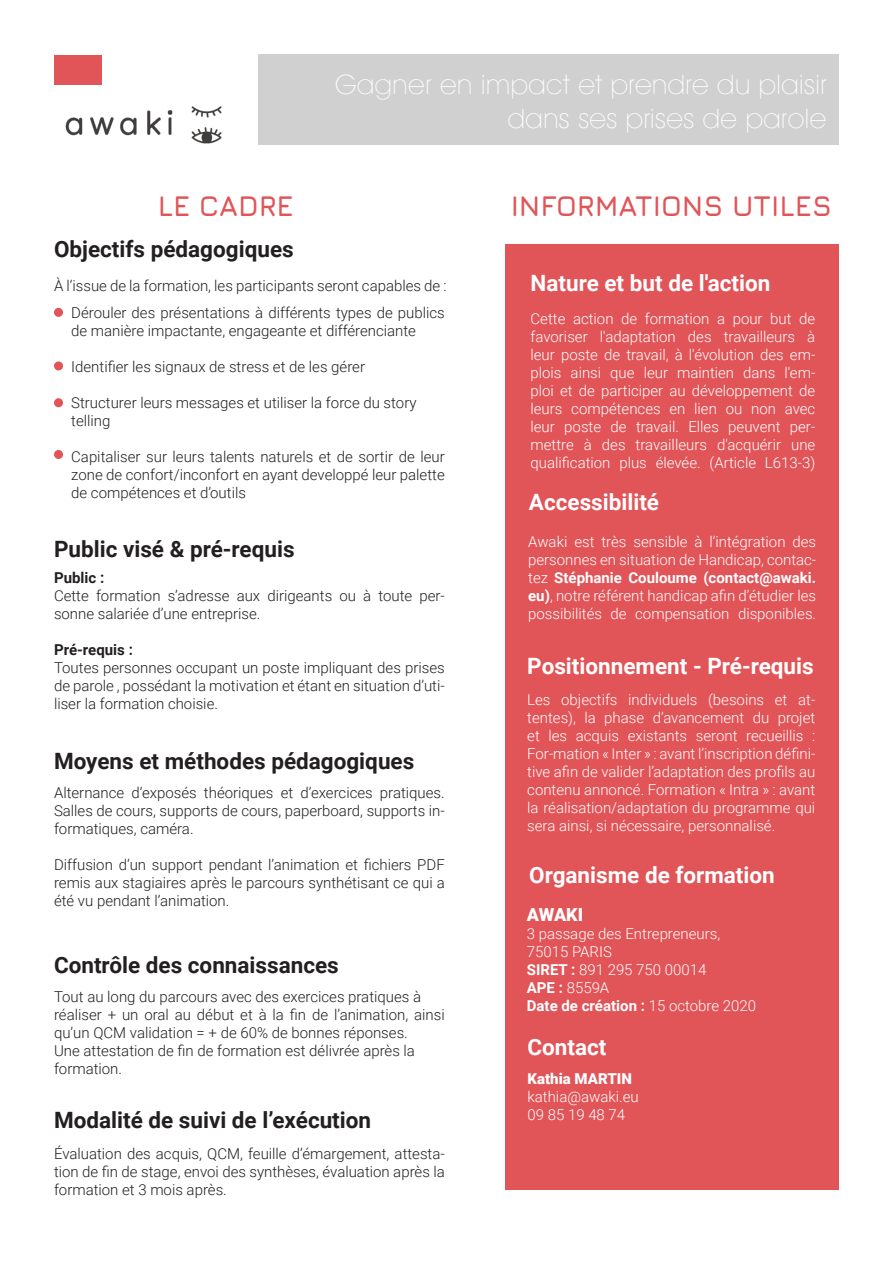
<style>
.page{position:relative;width:893px;height:1263px;background:#fff}
.page>*{position:absolute;margin:0;border:0;box-sizing:border-box;transform-origin:0 0}
.t1{font:700 28.5px "Jura";color:#e15458}
.t2{font:200 27px "Avant Garde IT Cby BT";letter-spacing:.02em;color:#fff}
.t3{font:700 22.5px "Roboto";color:#231f20}
.t4{font:700 22.5px "Roboto";color:#fff}
.t5{font:900 18px "Roboto";letter-spacing:-.01em;color:#fff}
.t6{font:300 15px/18px "Roboto";color:#231f20;text-align:justify}
.t7{font:300 15px/18px "Roboto";color:#fff;text-align:justify}
.t8{font:700 15px "Roboto";color:#fff}
.t9{font:700 15px "Roboto";color:#231f20}
.t10{font:900 15px "Roboto";color:#fff}
.s1{font-weight:700}
.s2{font-weight:300}
</style>
<div class="page">
<img style="left:65px;top:106px;width:157px;height:38px">
<div style="left:54px;top:56px;width:47px;height:29px;background:#e15458"></div>
<div style="left:505px;top:244px;width:334px;height:945px;background:#e15458"></div>
<div style="left:54px;top:308px;width:9px;height:9px;background:#e15458;border-radius:50%"></div>
<div style="left:258px;top:54px;width:581px;height:91px;background:#d1d0d0"></div>
<div style="left:54px;top:361px;width:9px;height:9px;background:#e15458;border-radius:50%"></div>
<div style="left:54px;top:398px;width:9px;height:9px;background:#e15458;border-radius:50%"></div>
<div style="left:54px;top:450px;width:9px;height:9px;background:#e15458;border-radius:50%"></div>
<p class="t1" style="left:158px;top:185px;width:137px">LE CADRE</p>
<p class="t3" style="left:54px;top:233px;width:241px">Objectifs pédagogiques</p>
<p class="t2" style="left:335px;top:68px;width:493px">Gagner en impact et prendre du plaisir</p>
<p class="t2" style="left:508px;top:102px;width:320px">dans ses prises de parole</p>
<p class="t1" style="left:511px;top:185px;width:323px">INFORMATIONS UTILES</p>
<p class="t6" style="left:54px;top:276px;width:394px">À l’issue de la formation, les participants seront capables de :</p>
<p class="t6" style="left:71px;top:303px;width:375px">Dérouler des présentations à différents types de publics de manière impactante, engageante et différenciante</p>
<p class="t6" style="left:71px;top:357px;width:295px">Identifier les signaux de stress et de les gérer</p>
<p class="t6" style="left:71px;top:393px;width:347px">Structurer leurs messages et utiliser la force du story</p>
<p class="t6" style="left:71px;top:411px;width:41px">telling</p>
<p class="t6" style="left:71px;top:447px;width:375px">Capitaliser sur leurs talents naturels et de sortir de leur zone de confort/inconfort en ayant developpé leur palette de compétences et d’outils</p>
<p class="t3" style="left:54px;top:533px;width:242px">Public visé &amp; pré-requis</p>
<p class="t9" style="left:54px;top:568px;width:52px">Public :</p>
<p class="t6" style="left:54px;top:586px;width:392px">Cette formation s’adresse aux dirigeants ou à toute per&shy;sonne salariée d’une entreprise.</p>
<p class="t9" style="left:54px;top:640px;width:80px">Pré-requis :</p>
<p class="t6" style="left:54px;top:658px;width:392px">Toutes personnes occupant un poste impliquant des prises de parole , possédant la motivation et étant en situation d’uti&shy;liser la formation choisie.</p>
<p class="t3" style="left:54px;top:745px;width:362px">Moyens et méthodes pédagogiques</p>
<p class="t6" style="left:54px;top:783px;width:392px">Alternance d’exposés théoriques et d’exercices pratiques.<br>Salles de cours, supports de cours, paperboard, supports in&shy;formatiques, caméra.</p>
<p class="t6" style="left:54px;top:855px;width:392px">Diffusion d’un support pendant l’animation et fichiers PDF remis aux stagiaires après le parcours synthétisant ce qui a été vu pendant l’animation.</p>
<p class="t3" style="left:54px;top:949px;width:286px">Contrôle des connaissances</p>
<p class="t6" style="left:54px;top:987px;width:369px">Tout au long du parcours avec des exercices pratiques à</p>
<p class="t6" style="left:54px;top:1005px;width:392px">réaliser + un oral au début et à la fin de l’animation, ainsi qu’un QCM validation = + de 60% de bonnes réponses.</p>
<p class="t6" style="left:54px;top:1041px;width:362px">Une attestation de fin de formation est délivrée après la</p>
<p class="t6" style="left:54px;top:1059px;width:70px">formation.</p>
<p class="t3" style="left:54px;top:1104px;width:319px">Modalité de suivi de l’exécution</p>
<p class="t6" style="left:54px;top:1144px;width:392px">Évaluation des acquis, QCM, feuille d’émargement, attesta&shy;tion de fin de stage, envoi des synthèses, évaluation après la formation et 3 mois après.</p>
<p class="t4" style="left:530px;top:267px;width:241px">Nature et but de l'action</p>
<p class="t7" style="left:530px;top:309px;width:286px">Cette action de formation a pour but de favoriser l'adaptation des travailleurs à leur poste de travail, à l'évolution des em&shy;plois ainsi que leur maintien dans l'em&shy;ploi et de participer au développement de leurs compétences en lien ou non avec leur poste de travail. Elles peuvent per&shy;mettre à des travailleurs d'acquérir une qualification plus élevée. (Article L613-3)</p>
<p class="t4" style="left:529px;top:486px;width:132px">Accessibilité</p>
<p class="t7" style="left:528px;top:532px;width:290px">Awaki est très sensible à l’intégration des personnes en situation de Handicap, contac&shy;tez <span class="s1">Stéphanie Couloume (contact@awaki. eu)</span>, notre référent handicap afin d’étudier les possibilités de compensation disponibles.</p>
<p class="t4" style="left:527px;top:650px;width:288px">Positionnement - Pré-requis</p>
<p class="t7" style="left:527px;top:690px;width:290px">Les objectifs individuels (besoins et at&shy;tentes), la phase d’avancement du projet et les acquis existants seront recueillis :<br>For-mation « Inter » : avant l’inscription défini&shy;tive afin de valider l’adaptation des profils au contenu annoncé. Formation « Intra » : avant la réalisation/adaptation du programme qui sera ainsi, si nécessaire, personnalisé.</p>
<p class="t4" style="left:529px;top:859px;width:247px">Organisme de formation</p>
<p class="t5" style="left:527px;top:902px;width:58px">AWAKI</p>
<p class="t7" style="left:527px;top:924px;width:195px">3 passage des Entrepreneurs,</p>
<p class="t7" style="left:527px;top:942px;width:87px">75015 PARIS</p>
<p class="t7" style="left:527px;top:960px;width:181px"><span class="s1">SIRET :</span> 891 295 750 00014</p>
<p class="t7" style="left:527px;top:978px;width:84px"><span class="s1">APE :</span> 8559A</p>
<p class="t8" style="left:527px;top:995px;width:231px">Date de création : <span class="s2">15 octobre 2020</span></p>
<p class="t4" style="left:527px;top:1031px;width:81px">Contact</p>
<p class="t10" style="left:527px;top:1068px;width:106px">Kathia MARTIN</p>
<p class="t7" style="left:527px;top:1087px;width:113px">kathia@awaki.eu</p>
<p class="t7" style="left:527px;top:1105px;width:99px">09 85 19 48 74</p>
</div>
